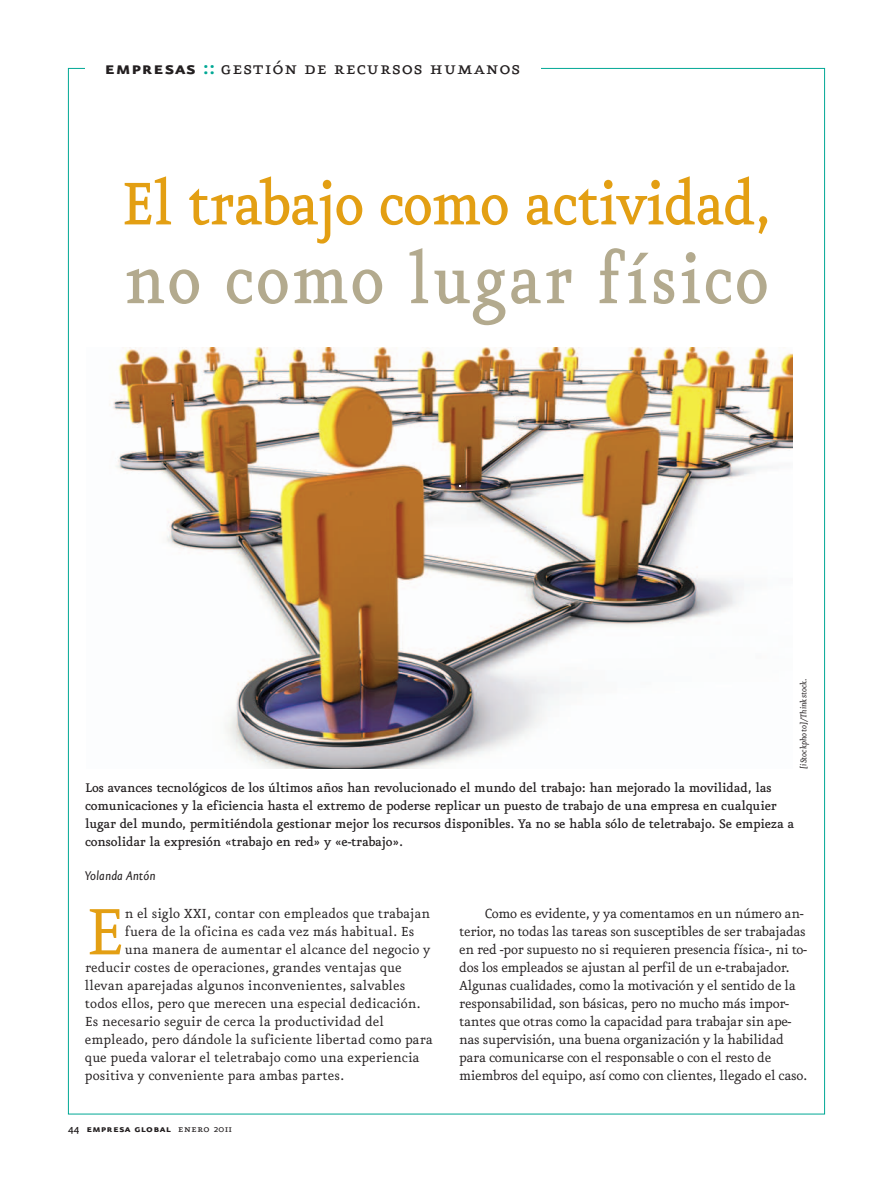
<style>
.page{position:relative;width:893px;height:1191px;background:#fff}
.page>*{position:absolute;margin:0;border:0;box-sizing:border-box;transform-origin:0 0}
.t1{font:500 82.5px "Eureka";letter-spacing:.025em;color:#b3aa8e;scale:.9 1}
.t2{font:78.45px "Eureka";color:#e39f13}
.t3{font:500 72px "Eureka";letter-spacing:-.02em;color:#e39f13;scale:.9 1}
.t4{font:21.9px "Eureka Small Caps";letter-spacing:.025em;color:#231f20}
.t5{font:15.75px/18px "Eureka";letter-spacing:-.02em;color:#231f20}
.t6{font:15.75px "Eureka";color:#231f20}
.t7{font:500 15px/18px "Eureka";letter-spacing:-.015em;color:#231f20}
.t8{font:italic 15px "Eureka Sans";color:#231f20}
.t9{font:12px "Eureka Sans Bold Caps";letter-spacing:.025em;color:#231f20}
.t10{font:italic 10.2px "Eureka";color:#231f20}
.s1{font-family:"Eureka Sans Bold Caps"}
.s2{font-family:"Eureka Sans Bold Caps";color:#00a895}
.s3{font-family:"Eureka";font-weight:500}
.s4{font-family:"Eureka Small Caps"}
.s5{font-family:"Eureka"}
</style>
<div class="page">
<img style="left:109px;top:347px;width:683px;height:422px">
<p class="t4" style="left:105px;top:57px;width:417px"><span class="s1">empresas</span> <span class="s2">::</span> gestión de recursos humanos</p>
<p class="t3" style="left:121px;top:169px;width:724px">El trabajo como actividad,</p>
<p class="t1" style="left:124px;top:240px;width:718px">no como lugar físico</p>
<p class="t10" style="left:798px;top:769px;width:92px;rotate:-90deg">[iStockphoto]/Thinkstock.</p>
<p class="t7" style="left:85px;top:779px;width:711px">Los avances tecnológicos de los últimos años han revolucionado el mundo del trabajo: han mejorado la movilidad, las comunicaciones y la eficiencia hasta el extremo de poderse replicar un puesto de trabajo de una empresa en cualquier lugar del mundo, permitiéndola gestionar mejor los recursos disponibles. Ya no se habla sólo de teletrabajo. Se empieza a consolidar la expresión «trabajo en red» y «e-trabajo».</p>
<p class="t8" style="left:85px;top:869px;width:72px">Yolanda Antón</p>
<p class="t5" style="left:459px;top:905px;width:350px;text-indent:26px">Como es evidente, y ya comentamos en un número an&shy;terior, no todas las tareas son susceptibles de ser trabajadas en red -por supuesto no si requieren presencia física-, ni to&shy;dos los empleados se ajustan al perfil de un e-trabajador.<br>Algunas cualidades, como la motivación y el sentido de la responsabilidad, son básicas, pero no mucho más impor&shy;tantes que otras como la capacidad para trabajar sin ape&shy;nas supervisión, una buena organización y la habilidad para comunicarse con el responsable o con el resto de miembros del equipo, así como con clientes, llegado el caso.</p>
<p class="t2" style="left:85px;top:894px;width:41px">E</p>
<p class="t6" style="left:125px;top:906px;width:307px">n el siglo XXI, contar con empleados que trabajan</p>
<p class="t6" style="left:125px;top:924px;width:291px">fuera de la oficina es cada vez más habitual. Es</p>
<p class="t6" style="left:125px;top:942px;width:307px">una manera de aumentar el alcance del negocio y</p>
<p class="t6" style="left:85px;top:960px;width:318px">reducir costes de operaciones, grandes ventajas que</p>
<p class="t6" style="left:85px;top:978px;width:322px">llevan aparejadas algunos inconvenientes, salvables</p>
<p class="t6" style="left:85px;top:996px;width:337px">todos ellos, pero que merecen una especial dedicación.</p>
<p class="t6" style="left:85px;top:1014px;width:301px">Es necesario seguir de cerca la productividad del</p>
<p class="t6" style="left:85px;top:1032px;width:349px">empleado, pero dándole la suficiente libertad como para</p>
<p class="t6" style="left:85px;top:1050px;width:336px">que pueda valorar el teletrabajo como una experiencia</p>
<p class="t6" style="left:85px;top:1068px;width:261px">positiva y conveniente para ambas partes.</p>
<p class="t9" style="left:68px;top:1122px;width:166px"><span class="s3">44</span> empresa global <span class="s4">enero</span> <span class="s5">2011</span></p>
</div>
